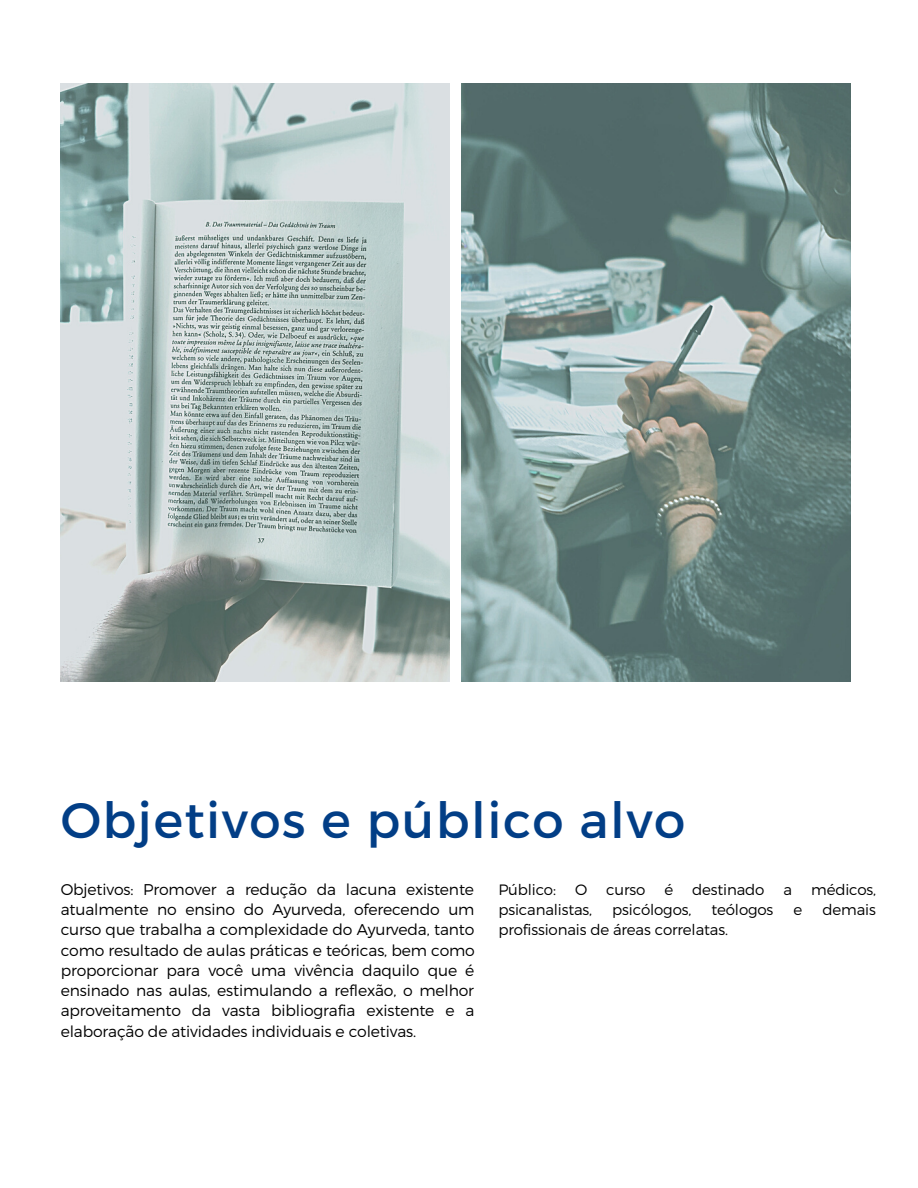
<style>
.page{position:relative;width:918px;height:1188px;background:#fff}
.page>*{position:absolute;margin:0;border:0;box-sizing:border-box;transform-origin:0 0}
.t1{font:49.8px "Montserrat";letter-spacing:.03em;color:#023e86}
.t2{font:300 15.6px/20.2px "Montserrat";letter-spacing:-.01em;color:#000;text-align:justify}
.t3{font:300 15px "Montserrat";letter-spacing:-.01em;color:#000}
</style>
<div class="page">
<img style="left:61px;top:83px;width:389px;height:599px">
<img style="left:461px;top:83px;width:389px;height:599px">
<h1 class="t1" style="left:61px;top:788px;width:626px">Objetivos e público alvo</h1>
<p class="t2" style="left:61px;top:878px;width:416px">Objetivos: Promover a redução da lacuna existente atualmente no ensino do Ayurveda, oferecendo um curso que trabalha a complexidade do Ayurveda, tanto como resultado de aulas práticas e teóricas, bem como proporcionar para você uma vivência daquilo que é ensinado nas aulas, estimulando a reflexão, o melhor aproveitamento da vasta bibliografia existente e a elaboração de atividades individuais e coletivas.</p>
<p class="t3" style="left:498px;top:880px;width:59px">Público:</p>
<p class="t3" style="left:575px;top:880px;width:14px">O</p>
<p class="t3" style="left:606px;top:880px;width:41px">curso</p>
<p class="t3" style="left:664px;top:880px;width:10px">é</p>
<p class="t3" style="left:692px;top:880px;width:74px">destinado</p>
<p class="t3" style="left:784px;top:880px;width:10px">a</p>
<p class="t3" style="left:811px;top:880px;width:67px">médicos,</p>
<p class="t3" style="left:498px;top:900px;width:95px">psicanalistas,</p>
<p class="t3" style="left:612px;top:900px;width:81px">psicólogos,</p>
<p class="t3" style="left:712px;top:900px;width:63px">teólogos</p>
<p class="t3" style="left:794px;top:900px;width:10px">e</p>
<p class="t3" style="left:822px;top:900px;width:55px">demais</p>
<p class="t3" style="left:498px;top:920px;width:231px">profissionais de áreas correlatas.</p>
</div>
